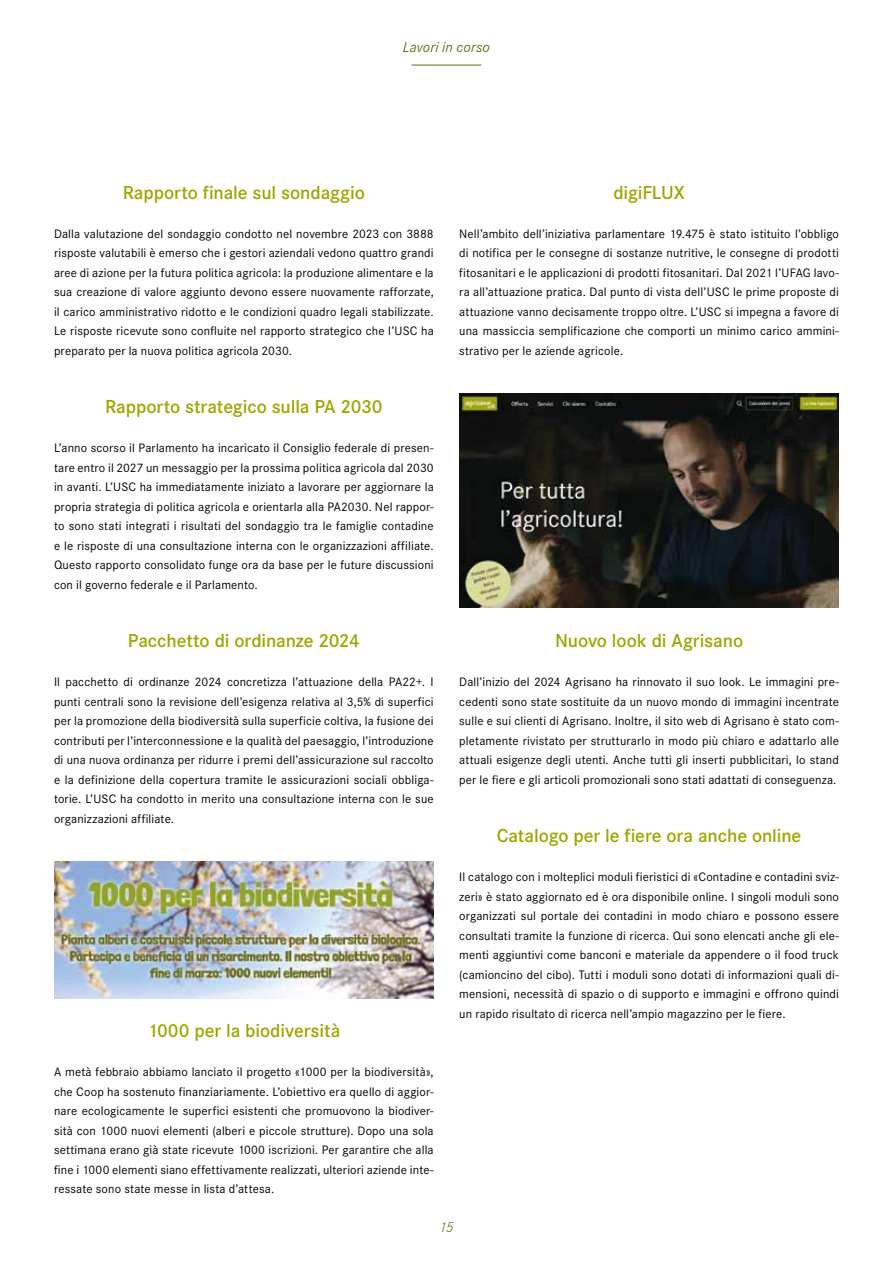
<style>
.page{position:relative;width:893px;height:1263px;background:#fff}
.page>*{position:absolute;margin:0;border:0;box-sizing:border-box;transform-origin:0 0}
.t1{font:600 19.5px "Corporate S";letter-spacing:-.005em;color:#9fa600}
.t2{font:italic 15px "Corporate S";letter-spacing:.005em;color:#6d6d20}
.t3{font:italic 300 15px "Corporate S";color:#6d6d20}
.t4{font:12.75px/19.5px "Corporate S";letter-spacing:.01em;color:#000;text-align:justify}
</style>
<div class="page">
<hr style="left:411px;top:65px;width:70px;height:1px;background:#6d6d20">
<img style="left:459px;top:394px;width:380px;height:214px">
<img style="left:54px;top:862px;width:380px;height:136px">
<p class="t2" style="left:403px;top:39px;width:89px">Lavori in corso</p>
<h1 class="t1" style="left:123px;top:181px;width:243px">Rapporto finale sul sondaggio</h1>
<p class="t4" style="left:54px;top:224px;width:381px">Dalla valutazione del sondaggio condotto nel novembre 2023 con 3888 risposte valutabili è emerso che i gestori aziendali vedono quattro grandi aree di azione per la futura politica agricola: la produzione alimentare e la sua creazione di valore aggiunto devono essere nuovamente rafforzate, il carico amministrativo ridotto e le condizioni quadro legali stabilizzate.<br>Le risposte ricevute sono confluite nel rapporto strategico che l’USC ha preparato per la nuova politica agricola 2030.</p>
<h1 class="t1" style="left:105px;top:395px;width:279px">Rapporto strategico sulla PA 2030</h1>
<p class="t4" style="left:54px;top:438px;width:381px">L’anno scorso il Parlamento ha incaricato il Consiglio federale di presen&shy;tare entro il 2027 un messaggio per la prossima politica agricola dal 2030 in avanti. L’USC ha immediatamente iniziato a lavorare per aggiornare la propria strategia di politica agricola e orientarla alla PA2030. Nel rappor&shy;to sono stati integrati i risultati del sondaggio tra le famiglie contadine e le risposte di una consultazione interna con le organizzazioni affiliate.<br>Questo rapporto consolidato funge ora da base per le future discussioni con il governo federale e il Parlamento.</p>
<h1 class="t1" style="left:613px;top:181px;width:73px">digiFLUX</h1>
<p class="t4" style="left:459px;top:224px;width:381px">Nell’ambito dell’iniziativa parlamentare 19.475 è stato istituito l’obbligo di notifica per le consegne di sostanze nutritive, le consegne di prodotti fitosanitari e le applicazioni di prodotti fitosanitari. Dal 2021 l’UFAG lavo&shy;ra all’attuazione pratica. Dal punto di vista dell’USC le prime proposte di attuazione vanno decisamente troppo oltre. L’USC si impegna a favore di una massiccia semplificazione che comporti un minimo carico ammini&shy;strativo per le aziende agricole.</p>
<h1 class="t1" style="left:128px;top:629px;width:233px">Pacchetto di ordinanze 2024</h1>
<p class="t4" style="left:54px;top:672px;width:381px">Il pacchetto di ordinanze 2024 concretizza l’attuazione della PA22+. I punti centrali sono la revisione dell’esigenza relativa al 3,5% di superfici per la promozione della biodiversità sulla superficie coltiva, la fusione dei contributi per l’interconnessione e la qualità del paesaggio, l’introduzione di una nuova ordinanza per ridurre i premi dell’assicurazione sul raccolto e la definizione della copertura tramite le assicurazioni sociali obbliga&shy;torie. L’USC ha condotto in merito una consultazione interna con le sue organizzazioni affiliate.</p>
<h1 class="t1" style="left:147px;top:1019px;width:194px">1000 per la biodiversità</h1>
<p class="t4" style="left:54px;top:1062px;width:381px">A metà febbraio abbiamo lanciato il progetto «1000 per la biodiversità», che Coop ha sostenuto finanziariamente. L’obiettivo era quello di aggior&shy;nare ecologicamente le superfici esistenti che promuovono la biodiver&shy;sità con 1000 nuovi elementi (alberi e piccole strutture). Dopo una sola settimana erano già state ricevute 1000 iscrizioni. Per garantire che alla fine i 1000 elementi siano effettivamente realizzati, ulteriori aziende inte&shy;ressate sono state messe in lista d’attesa.</p>
<h1 class="t1" style="left:555px;top:629px;width:190px">Nuovo look di Agrisano</h1>
<p class="t4" style="left:459px;top:672px;width:381px">Dall’inizio del 2024 Agrisano ha rinnovato il suo look. Le immagini pre&shy;cedenti sono state sostituite da un nuovo mondo di immagini incentrate sulle e sui clienti di Agrisano. Inoltre, il sito web di Agrisano è stato com&shy;pletamente rivistato per strutturarlo in modo più chiaro e adattarlo alle attuali esigenze degli utenti. Anche tutti gli inserti pubblicitari, lo stand per le fiere e gli articoli promozionali sono stati adattati di conseguenza.</p>
<h1 class="t1" style="left:497px;top:824px;width:306px">Catalogo per le fiere ora anche online</h1>
<p class="t4" style="left:459px;top:867px;width:381px">Il catalogo con i molteplici moduli fieristici di «Contadine e contadini sviz&shy;zeri» è stato aggiornato ed è ora disponibile online. I singoli moduli sono organizzati sul portale dei contadini in modo chiaro e possono essere consultati tramite la funzione di ricerca. Qui sono elencati anche gli ele&shy;menti aggiuntivi come banconi e materiale da appendere o il food truck (camioncino del cibo). Tutti i moduli sono dotati di informazioni quali di&shy;mensioni, necessità di spazio o di supporto e immagini e offrono quindi un rapido risultato di ricerca nell’ampio magazzino per le fiere.</p>
<p class="t3" style="left:439px;top:1219px;width:16px">15</p>
</div>
